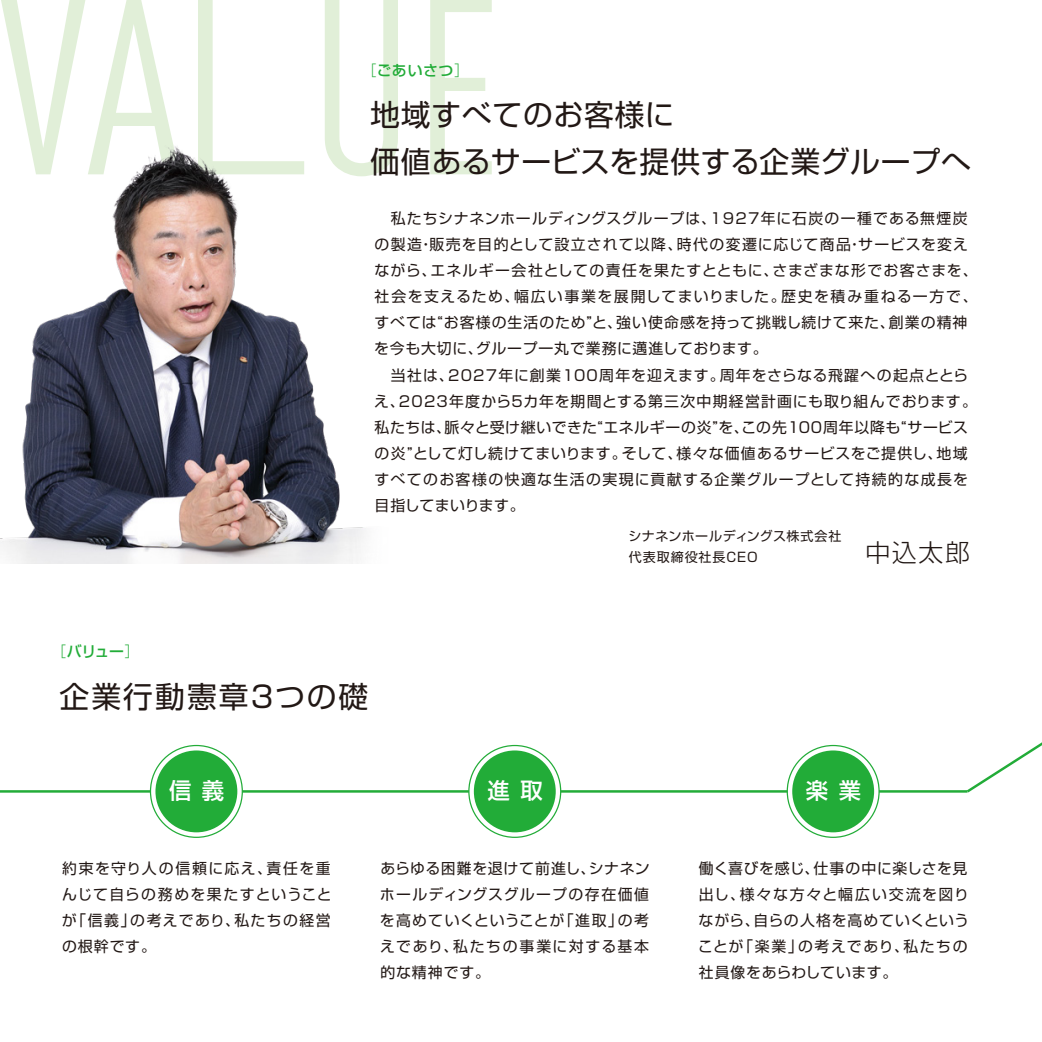
<style>
.page{position:relative;width:1042px;height:1042px;background:#fff}
.page>*{position:absolute;margin:0;border:0;box-sizing:border-box;transform-origin:0 0}
.t1{font:29.75px/47.1px "Shin Go Pr 6 N";letter-spacing:.025em;color:#221815}
.t2{font:29.75px "Shin Go Pr 6 N";letter-spacing:.07em;color:#221815}
.t3{font:300 24.85px "Shin Go Pr 6 N";color:#221815}
.t4{font:500 22.4px "Shin Go Pr 6 N";color:#fff}
.t5{font:14.88px/26.1px "Shin Go Pr 6 N";letter-spacing:.07em;color:#221815;text-align:justify}
.t6{font:500 14.88px "Shin Go Pr 6 N";letter-spacing:.005em;color:#22ac38}
.t7{font:12.95px/21px "Shin Go Pr 6 N";letter-spacing:.07em;color:#221815}
.s1{font-weight:300}
</style>
<div class="page">
<svg style="left:1px;top:0;width:168px;height:126px"></svg>
<div style="left:198px;top:0;width:15px;height:126px;background:#e1efd8"></div>
<svg style="left:325px;top:0;width:73px;height:126px"></svg>
<svg style="left:430px;top:0;width:62px;height:174px"></svg>
<img style="left:0;top:126px;width:485px;height:437px">
<hr style="left:0;top:790px;width:967px;height:2px;background:#22ac38">
<svg style="left:964px;top:742px;width:78px;height:51px"></svg>
<svg style="left:150px;top:745px;width:92px;height:92px"></svg>
<div style="left:155px;top:750px;width:82px;height:82px;background:#22ac38;border-radius:50%"></div>
<svg style="left:469px;top:745px;width:92px;height:92px"></svg>
<div style="left:474px;top:750px;width:82px;height:82px;background:#22ac38;border-radius:50%"></div>
<svg style="left:787px;top:745px;width:92px;height:92px"></svg>
<div style="left:792px;top:750px;width:82px;height:82px;background:#22ac38;border-radius:50%"></div>
<p class="t6" style="left:361px;top:58px;width:109px"><span class="s1">［</span>ごあいさつ<span class="s1">］</span></p>
<h1 class="t1" style="left:370px;top:89px;width:602px">地域すべてのお客様に<br>価値あるサービスを提供する企業グループへ</h1>
<p class="t6" style="left:51px;top:639px;width:90px"><span class="s1">［</span>バリュー<span class="s1">］</span></p>
<p class="t5" style="left:374px;top:204px;width:605px;text-align:left">　私たちシナネンホールディングスグループは、1927年に石炭の一種である無煙炭の製造・販売を目的として設立されて以降、時代の変遷に応じて商品・サービスを変えながら、エネルギー会社としての責任を果たすとともに、さまざまな形でお客さまを、社会を支えるため、幅広い事業を展開してまいりました。歴史を積み重ねる一方で、すべては“お客様の生活のため”と、強い使命感を持って挑戦し続けて来た、創業の精神を今も大切に、グループ一丸で業務に邁進しております。<br>　当社は、2027年に創業100周年を迎えます。周年をさらなる飛躍への起点ととらえ、2023年度から5カ年を期間とする第三次中期経営計画にも取り組んでおります。私たちは、脈々と受け継いできた“エネルギーの炎”を、この先100周年以降も“サービスの炎”として灯し続けてまいります。そして、様々な価値あるサービスをご提供し、地域すべてのお客様の快適な生活の実現に貢献する企業グループとして持続的な成長を目指してまいります。</p>
<h2 class="t3" style="left:865px;top:532px;width:106px">中込太郎</h2>
<p class="t7" style="left:628px;top:524px;width:214px">シナネンホールディングス株式会社代表取締役社長CEO</p>
<h1 class="t2" style="left:60px;top:672px;width:310px">企業行動憲章3つの礎</h1>
<h3 class="t4" style="left:169px;top:772px;width:57px">信 義</h3>
<h3 class="t4" style="left:487px;top:772px;width:57px">進 取</h3>
<h3 class="t4" style="left:806px;top:772px;width:57px">楽 業</h3>
<p class="t5" style="left:62px;top:854px;width:271px">約束を守り人の信頼に応え、責任を重んじて自らの務めを果たすということが「信義」の考えであり、私たちの経営の根幹です。</p>
<p class="t5" style="left:380px;top:854px;width:271px">あらゆる困難を退けて前進し、シナネンホールディングスグループの存在価値を高めていくということが「進取」の考えであり、私たちの事業に対する基本的な精神です。</p>
<p class="t5" style="left:698px;top:854px;width:272px">働く喜びを感じ、仕事の中に楽しさを見出し、様々な方々と幅広い交流を図りながら、自らの人格を高めていくということが「楽業」の考えであり、私たちの社員像をあらわしています。</p>
</div>
